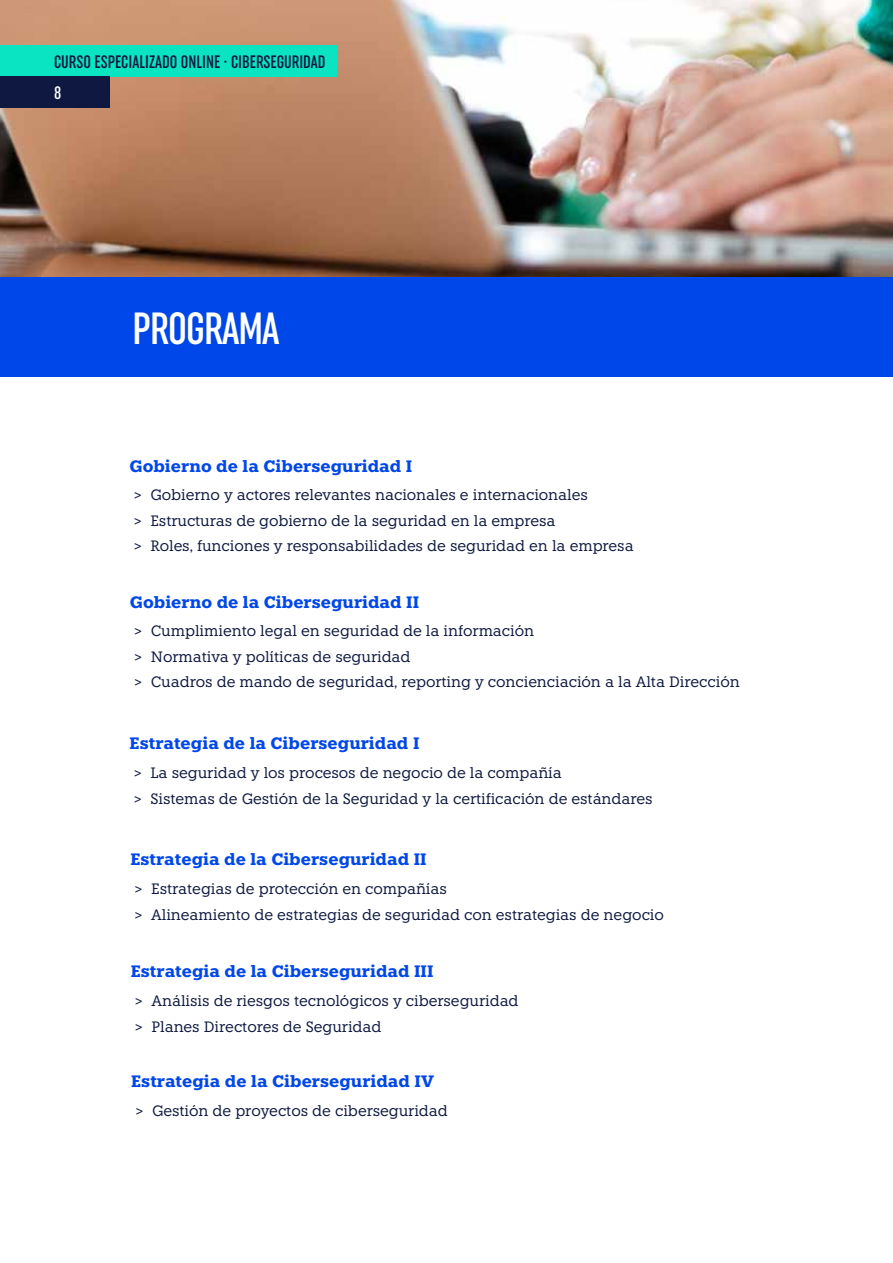
<style>
.page{position:relative;width:893px;height:1263px;background:#fff}
.page>*{position:absolute;margin:0;border:0;box-sizing:border-box;transform-origin:0 0}
.t1{font:500 extra-condensed 45px "Uniform";letter-spacing:-.02em;color:#fff}
.t2{font:500 extra-condensed 18px "Uniform";color:#0e1840}
.t3{font:500 extra-condensed 18px "Uniform";color:#fff}
.t4{font:700 16.5px "Knile";color:#0047e9}
.t5{font:15px/25.5px "Knile";letter-spacing:-.01em;color:#0e1840}
</style>
<div class="page">
<div style="left:0;top:276px;width:893px;height:101px;background:#0047e9"></div>
<img style="left:0;top:0;width:893px;height:276px">
<div style="left:0;top:45px;width:337px;height:31px;background:#0ae4c3"></div>
<div style="left:0;top:76px;width:110px;height:31px;background:#0e1840"></div>
<p class="t2" style="left:54px;top:51px;width:273px">CURSO ESPECIALIZADO ONLINE · CIBERSEGURIDAD</p>
<p class="t3" style="left:54px;top:82px;width:9px">8</p>
<h1 class="t1" style="left:132px;top:302px;width:149px">PROGRAMA</h1>
<p class="t4" style="left:130px;top:456px;width:284px">Gobierno de la Ciberseguridad I</p>
<p class="t5" style="left:133px;top:482px;width:502px">&gt; Gobierno y actores relevantes nacionales e internacionales<br>&gt; Estructuras de gobierno de la seguridad en la empresa<br>&gt; Roles, funciones y responsabilidades de seguridad en la empresa</p>
<p class="t4" style="left:130px;top:592px;width:291px">Gobierno de la Ciberseguridad II</p>
<p class="t5" style="left:134px;top:618px;width:607px">&gt; Cumplimiento legal en seguridad de la información<br>&gt; Normativa y políticas de seguridad<br>&gt; Cuadros de mando de seguridad, reporting y concienciación a la Alta Dirección</p>
<p class="t4" style="left:130px;top:732px;width:291px">Estrategia de la Ciberseguridad I</p>
<p class="t5" style="left:133px;top:760px;width:521px">&gt; La seguridad y los procesos de negocio de la compañía<br>&gt; Sistemas de Gestión de la Seguridad y la certificación de estándares</p>
<p class="t4" style="left:130px;top:848px;width:298px">Estrategia de la Ciberseguridad II</p>
<p class="t5" style="left:134px;top:876px;width:531px">&gt; Estrategias de protección en compañías<br>&gt; Alineamiento de estrategias de seguridad con estrategias de negocio</p>
<p class="t4" style="left:131px;top:961px;width:304px">Estrategia de la Ciberseguridad III</p>
<p class="t5" style="left:135px;top:988px;width:386px">&gt; Análisis de riesgos tecnológicos y ciberseguridad &gt; Planes Directores de Seguridad</p>
<p class="t4" style="left:131px;top:1071px;width:304px">Estrategia de la Ciberseguridad IV</p>
<p class="t5" style="left:135px;top:1098px;width:314px">&gt; Gestión de proyectos de ciberseguridad</p>
</div>
